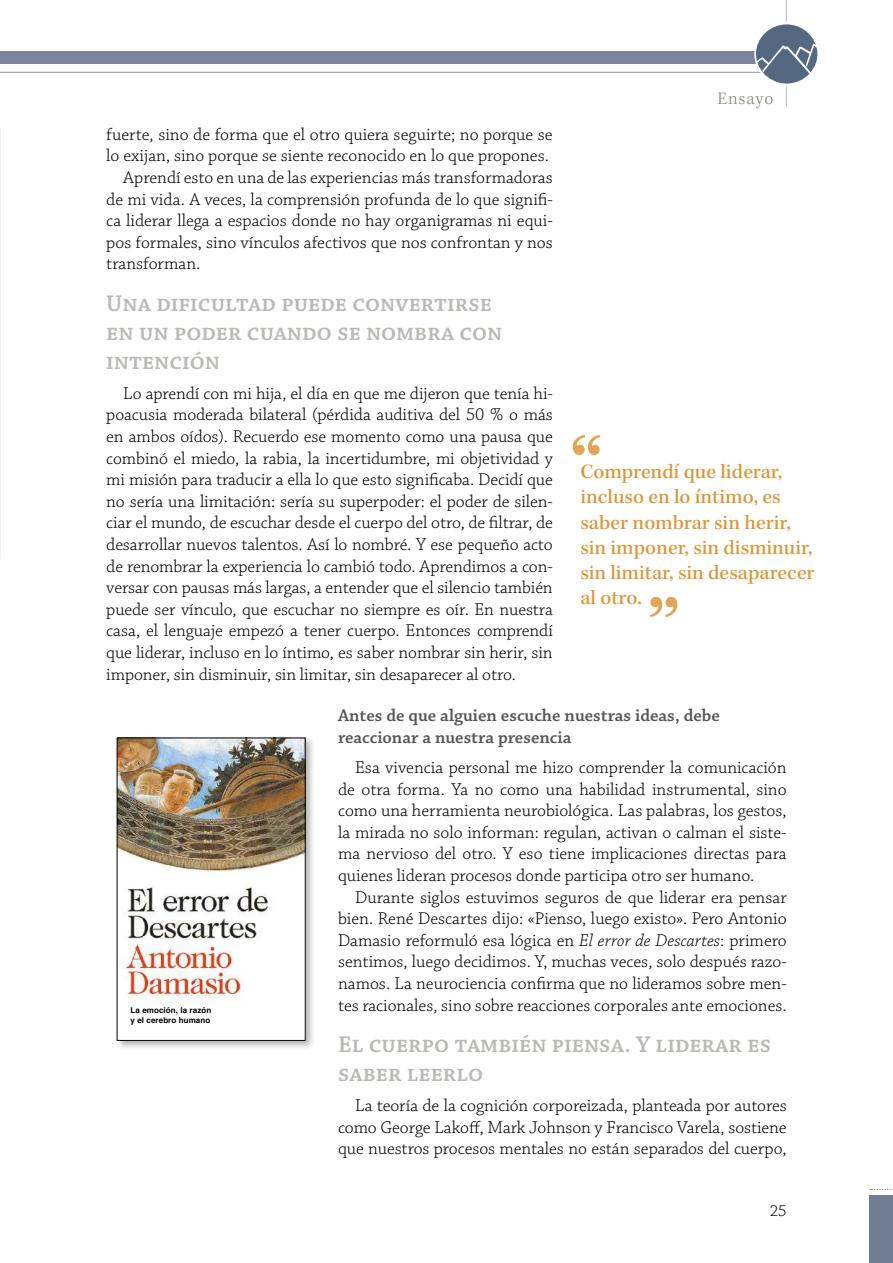
<style>
.page{position:relative;width:893px;height:1263px;background:#fff}
.page>*{position:absolute;margin:0;border:0;box-sizing:border-box;transform-origin:0 0}
.t1{font:500 90px "Kepler Std";color:#e1a556}
.t2{font:600 24px/28.8px "Chaparral Pro";color:#bab9b5}
.t3{font:500 21px/25.2px "Kepler Std";color:#db973a}
.t4{font:300 18px/21.6px "Chaparral Pro";color:#000;text-align:justify}
.t5{font:600 18px/21.6px "Chaparral Pro";color:#575756}
.t6{font:300 18px "Kepler Std";letter-spacing:.05em;color:#918c83}
.t7{font:300 16.5px "Chaparral Pro";color:#000}
.t8{font:700 7.95px/9.6px "Helvetica";letter-spacing:.01em;color:#000}
.s1{font-style:italic}
</style>
<div class="page">
<hr style="left:0;top:72px;width:787px;height:1px;background:#8f94a7">
<div style="left:0;top:51px;width:787px;height:13px;background:#7b8499"></div>
<hr style="left:786px;top:0;width:1px;height:106px;background:#bab9b5">
<svg style="left:754px;top:22px;width:65px;height:64px"></svg>
<svg style="left:756px;top:24px;width:61px;height:60px"></svg>
<div style="left:870px;top:1195px;width:23px;height:68px;background:#717d93"></div>
<svg style="left:870px;top:1189px;width:23px;height:1px"></svg>
<div style="left:115px;top:735px;width:200px;height:316px;background:#000;opacity:.3"></div>
<div style="left:117px;top:738px;width:188px;height:302px;background:#fff"></div>
<img style="left:119px;top:740px;width:184px;height:263px">
<p class="t6" style="left:717px;top:88px;width:57px">Ensayo</p>
<p class="t4" style="left:106px;top:124px;width:448px">fuerte, sino de forma que el otro quiera seguirte; no porque se</p>
<p class="t4" style="left:106px;top:146px;width:444px">lo exijan, sino porque se siente reconocido en lo que propones.</p>
<p class="t4" style="left:123px;top:167px;width:431px">Aprendí esto en una de las experiencias más transformadoras</p>
<p class="t4" style="left:106px;top:189px;width:448px">de mi vida. A veces, la comprensión profunda de lo que signifi-</p>
<p class="t4" style="left:106px;top:211px;width:448px">ca liderar llega a espacios donde no hay organigramas ni equi-</p>
<p class="t4" style="left:106px;top:232px;width:448px">pos formales, sino vínculos afectivos que nos confrontan y nos</p>
<p class="t4" style="left:106px;top:254px;width:96px">transforman.</p>
<h2 class="t2" style="left:106px;top:290px;width:398px">Una dificultad puede convertirse en un poder cuando se nombra con intención</h2>
<p class="t4" style="left:106px;top:383px;width:448px;text-indent:17px">Lo aprendí con mi hija, el día en que me dijeron que tenía hi&shy;poacusia moderada bilateral (pérdida auditiva del 50 % o más en ambos oídos). Recuerdo ese momento como una pausa que combinó el miedo, la rabia, la incertidumbre, mi objetividad y mi misión para traducir a ella lo que esto significaba. Decidí que no sería una limitación: sería su superpoder: el poder de silen&shy;ciar el mundo, de escuchar desde el cuerpo del otro, de filtrar, de desarrollar nuevos talentos. Así lo nombré. Y ese pequeño acto de renombrar la experiencia lo cambió todo. Aprendimos a con&shy;versar con pausas más largas, a entender que el silencio también puede ser vínculo, que escuchar no siempre es oír. En nuestra casa, el lenguaje empezó a tener cuerpo. Entonces comprendí que liderar, incluso en lo íntimo, es saber nombrar sin herir, sin imponer, sin disminuir, sin limitar, sin desaparecer al otro.</p>
<p class="t5" style="left:338px;top:705px;width:383px">Antes de que alguien escuche nuestras ideas, debe reaccionar a nuestra presencia</p>
<p class="t4" style="left:338px;top:757px;width:450px;text-indent:17px">Esa vivencia personal me hizo comprender la comunicación de otra forma. Ya no como una habilidad instrumental, sino como una herramienta neurobiológica. Las palabras, los gestos, la mirada no solo informan: regulan, activan o calman el siste&shy;ma nervioso del otro. Y eso tiene implicaciones directas para quienes lideran procesos donde participa otro ser humano.</p>
<p class="t4" style="left:338px;top:887px;width:450px;text-indent:17px">Durante siglos estuvimos seguros de que liderar era pensar bien. René Descartes dijo: «Pienso, luego existo». Pero Antonio Damasio reformuló esa lógica en <span class="s1">El error de Descartes</span>: primero sentimos, luego decidimos. Y, muchas veces, solo después razo&shy;namos. La neurociencia confirma que no lideramos sobre men&shy;tes racionales, sino sobre reacciones corporales ante emociones.</p>
<h2 class="t2" style="left:338px;top:1031px;width:434px">El cuerpo también piensa. Y liderar es saber leerlo</h2>
<p class="t4" style="left:338px;top:1095px;width:450px;text-indent:17px">La teoría de la cognición corporeizada, planteada por autores como George Lakoff, Mark Johnson y Francisco Varela, sostiene que nuestros procesos mentales no están separados del cuerpo,</p>
<h1 class="t1" style="left:570px;top:420px;width:35px">“</h1>
<p class="t3" style="left:580px;top:460px;width:236px">Comprendí que liderar, incluso en lo íntimo, es saber nombrar sin herir, sin imponer, sin disminuir, sin limitar, sin desaparecer al otro.</p>
<h1 class="t1" style="left:647px;top:581px;width:35px">”</h1>
<p class="t8" style="left:131px;top:1005px;width:82px">La emoción, la razón y el cerebro humano</p>
<p class="t7" style="left:770px;top:1202px;width:18px">25</p>
</div>
